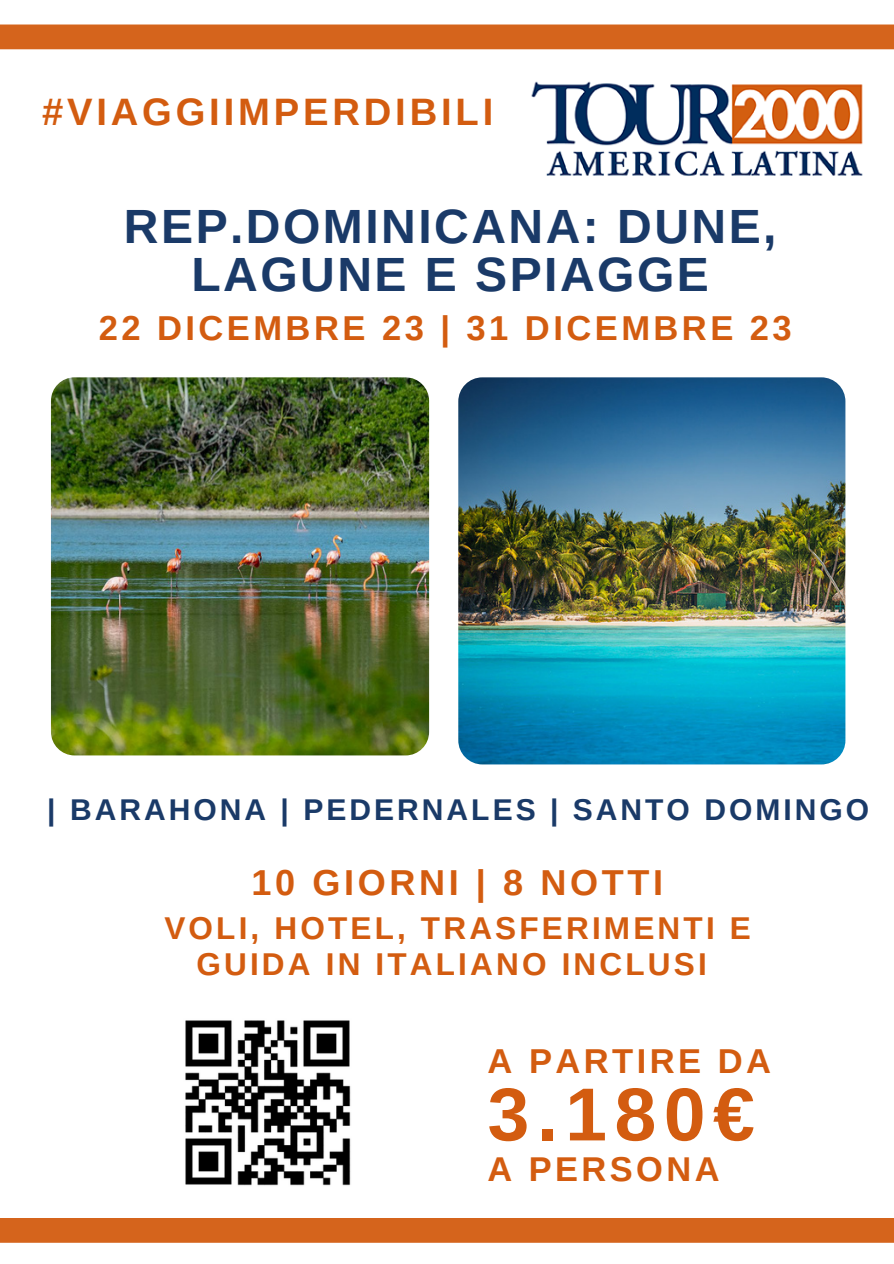
<style>
.page{position:relative;width:894px;height:1264px;background:#fff}
.page>*{position:absolute;margin:0;border:0;box-sizing:border-box;transform-origin:0 0}
.t1{font:700 75px "Arimo";color:#d35c10}
.t2{font:700 48px "Arimo";letter-spacing:.05em;color:#1a3a68}
.t3{font:700 38.25px "Arimo";letter-spacing:.1em;color:#d35c10}
.t4{font:700 36px "Arimo";letter-spacing:.1em;color:#d35c10}
.t5{font:700 34.5px "Arimo";letter-spacing:.1em;color:#d35c10}
.t6{font:700 34.35px "Arimo";letter-spacing:.1em;color:#d35c10}
.t7{font:700 31.5px "Arimo";letter-spacing:.1em;color:#d35c10}
.t8{font:700 30px "Arimo";letter-spacing:.1em;color:#1a3a68}
</style>
<div class="page">
<img style="left:526px;top:24px;width:341px;height:152px">
<div style="left:0;top:25px;width:893px;height:24px;background:#d5641c"></div>
<div style="left:0;top:1217px;width:893px;height:25px;background:#d5641c"></div>
<img style="left:51px;top:377px;width:378px;height:378px;border-radius:24px">
<img style="left:458px;top:377px;width:387px;height:387px;border-radius:24px">
<img style="left:185px;top:1020px;width:166px;height:166px">
<p class="t3" style="left:42px;top:91px;width:452px">#VIAGGIIMPERDIBILI</p>
<p class="t2" style="left:124px;top:200px;width:653px">REP.DOMINICANA: DUNE,</p>
<p class="t2" style="left:191px;top:247px;width:519px">LAGUNE E SPIAGGE</p>
<p class="t5" style="left:99px;top:309px;width:694px">22 DICEMBRE 23 | 31 DICEMBRE 23</p>
<p class="t8" style="left:47px;top:792px;width:823px">| BARAHONA | PEDERNALES | SANTO DOMINGO</p>
<p class="t4" style="left:251px;top:862px;width:413px">10 GIORNI | 8 NOTTI</p>
<p class="t7" style="left:164px;top:910px;width:588px">VOLI, HOTEL, TRASFERIMENTI E</p>
<p class="t7" style="left:196px;top:946px;width:511px">GUIDA IN ITALIANO INCLUSI</p>
<p class="t5" style="left:487px;top:1041px;width:285px">A PARTIRE DA</p>
<p class="t1" style="left:487px;top:1072px;width:269px">3.180€</p>
<p class="t6" style="left:487px;top:1149px;width:233px">A PERSONA</p>
</div>
